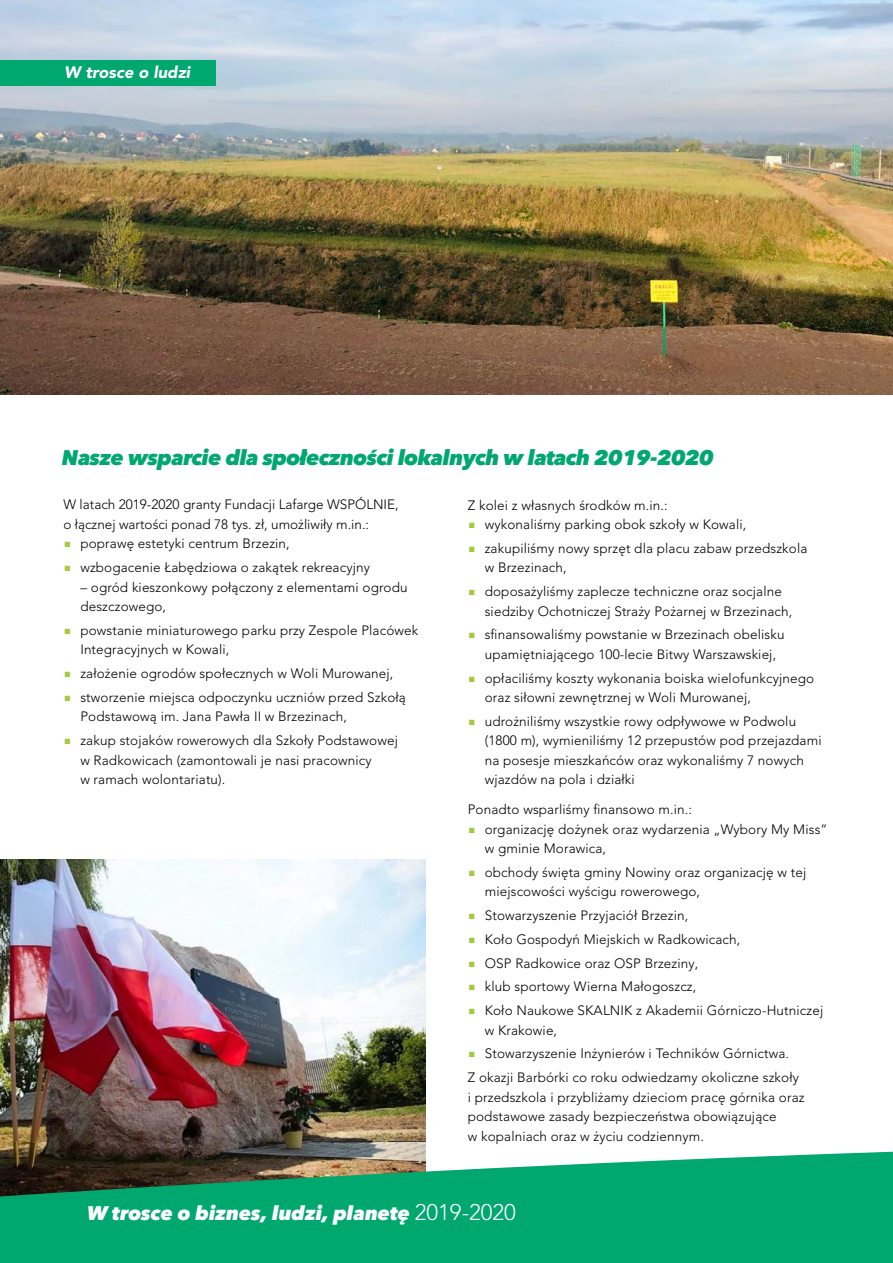
<style>
.page{position:relative;width:893px;height:1263px;background:#fff}
.page>*{position:absolute;margin:0;border:0;box-sizing:border-box;transform-origin:0 0}
.t1{font:italic 800 21px "Avenir Next LT Pro";letter-spacing:-.025em;color:#00a76e}
.t2{font:italic 800 19.5px "Avenir Next LT Pro";color:#fff}
.t3{font:italic 900 16.5px "Avenir LT Pro";color:#fff}
.t4{font:300 13.5px/19.5px "Avenir LT Pro";letter-spacing:.01em;color:#000}
.s1{font-family:"Montserrat";font-weight:100;color:#a7c93f}
.s2{font-family:"Avenir LT Pro";font-weight:300;font-style:normal;font-size:22.5px}
</style>
<div class="page">
<img style="left:0;top:0;width:893px;height:394px">
<img style="left:0;top:859px;width:425px;height:277px">
<div style="left:0;top:60px;width:216px;height:25px;background:#00a76e"></div>
<svg style="left:0;top:1136px;width:893px;height:127px;background:#289e72"></svg>
<p class="t3" style="left:64px;top:63px;width:128px">W trosce o ludzi</p>
<h1 class="t1" style="left:62px;top:444px;width:653px">Nasze wsparcie dla społeczności lokalnych w latach 2019-2020</h1>
<p class="t4" style="left:468px;top:495px;width:201px">Z kolei z własnych środków m.in.:</p>
<p class="t4" style="left:468px;top:515px;width:280px"><span class="s1">■</span> wykonaliśmy parking obok szkoły w Kowali,</p>
<p class="t4" style="left:485px;top:538px;width:324px;text-indent:-17px"><span class="s1">■</span> zakupiliśmy nowy sprzęt dla placu zabaw przedszkola w Brzezinach,</p>
<p class="t4" style="left:485px;top:582px;width:309px;text-indent:-17px"><span class="s1">■</span> doposażyliśmy zaplecze techniczne oraz socjalne siedziby Ochotniczej Straży Pożarnej w Brzezinach,</p>
<p class="t4" style="left:485px;top:625px;width:301px;text-indent:-17px"><span class="s1">■</span> sfinansowaliśmy powstanie w Brzezinach obelisku upamiętniającego 100-lecie Bitwy Warszawskiej,</p>
<p class="t4" style="left:485px;top:668px;width:331px;text-indent:-17px"><span class="s1">■</span> opłaciliśmy koszty wykonania boiska wielofunkcyjnego oraz siłowni zewnętrznej w Woli Murowanej,</p>
<p class="t4" style="left:485px;top:711px;width:338px;text-indent:-17px"><span class="s1">■</span> udrożniliśmy wszystkie rowy odpływowe w Podwolu (1800 m), wymieniliśmy 12 przepustów pod przejazdami na posesje mieszkańców oraz wykonaliśmy 7 nowych wjazdów na pola i działki</p>
<p class="t4" style="left:468px;top:800px;width:226px">Ponadto wsparliśmy finansowo m.in.:</p>
<p class="t4" style="left:485px;top:819px;width:344px;text-indent:-17px"><span class="s1">■</span> organizację dożynek oraz wydarzenia „Wybory My Miss” w gminie Morawica,</p>
<p class="t4" style="left:485px;top:862px;width:323px;text-indent:-17px"><span class="s1">■</span> obchody święta gminy Nowiny oraz organizację w tej miejscowości wyścigu rowerowego,</p>
<p class="t4" style="left:468px;top:906px;width:222px"><span class="s1">■</span> Stowarzyszenie Przyjaciół Brzezin,</p>
<p class="t4" style="left:468px;top:929px;width:274px"><span class="s1">■</span> Koło Gospodyń Miejskich w Radkowicach,</p>
<p class="t4" style="left:468px;top:953px;width:232px"><span class="s1">■</span> OSP Radkowice oraz OSP Brzeziny,</p>
<p class="t4" style="left:468px;top:977px;width:230px"><span class="s1">■</span> klub sportowy Wierna Małogoszcz,</p>
<p class="t4" style="left:485px;top:1001px;width:340px;text-indent:-17px"><span class="s1">■</span> Koło Naukowe SKALNIK z Akademii Górniczo-Hutniczej w Krakowie,</p>
<p class="t4" style="left:468px;top:1042px;width:333px;line-height:23.7px"><span class="s1">■</span> Stowarzyszenie Inżynierów i Techników Górnictwa.<br>Z okazji Barbórki co roku odwiedzamy okoliczne szkoły</p>
<p class="t4" style="left:468px;top:1087px;width:338px">i przedszkola i przybliżamy dzieciom pracę górnika oraz podstawowe zasady bezpieczeństwa obowiązujące<br>w kopalniach oraz w życiu codziennym.</p>
<p class="t4" style="left:63px;top:495px;width:337px">W latach 2019-2020 granty Fundacji Lafarge WSPÓLNIE, o łącznej wartości ponad 78 tys. zł, umożliwiły m.in.:</p>
<p class="t4" style="left:63px;top:534px;width:228px"><span class="s1">■</span> poprawę estetyki centrum Brzezin,</p>
<p class="t4" style="left:63px;top:558px;width:308px"><span class="s1">■</span> wzbogacenie Łabędziowa o zakątek rekreacyjny</p>
<p class="t4" style="left:80px;top:577px;width:329px">– ogród kieszonkowy połączony z elementami ogrodu deszczowego,</p>
<p class="t4" style="left:80px;top:620px;width:339px;text-indent:-17px"><span class="s1">■</span> powstanie miniaturowego parku przy Zespole Placówek<br>Integracyjnych w Kowali,</p>
<p class="t4" style="left:63px;top:664px;width:331px"><span class="s1">■</span> założenie ogrodów społecznych w Woli Murowanej,</p>
<p class="t4" style="left:80px;top:687px;width:327px;text-indent:-17px"><span class="s1">■</span> stworzenie miejsca odpoczynku uczniów przed Szkołą<br>Podstawową im. Jana Pawła II w Brzezinach,</p>
<p class="t4" style="left:80px;top:731px;width:319px;text-indent:-17px"><span class="s1">■</span> zakup stojaków rowerowych dla Szkoły Podstawowej w Radkowicach (zamontowali je nasi pracownicy<br>w ramach wolontariatu).</p>
<h2 class="t2" style="left:87px;top:1201px;width:430px">W trosce o biznes, ludzi, planetę <span class="s2">2019-2020</span></h2>
</div>
